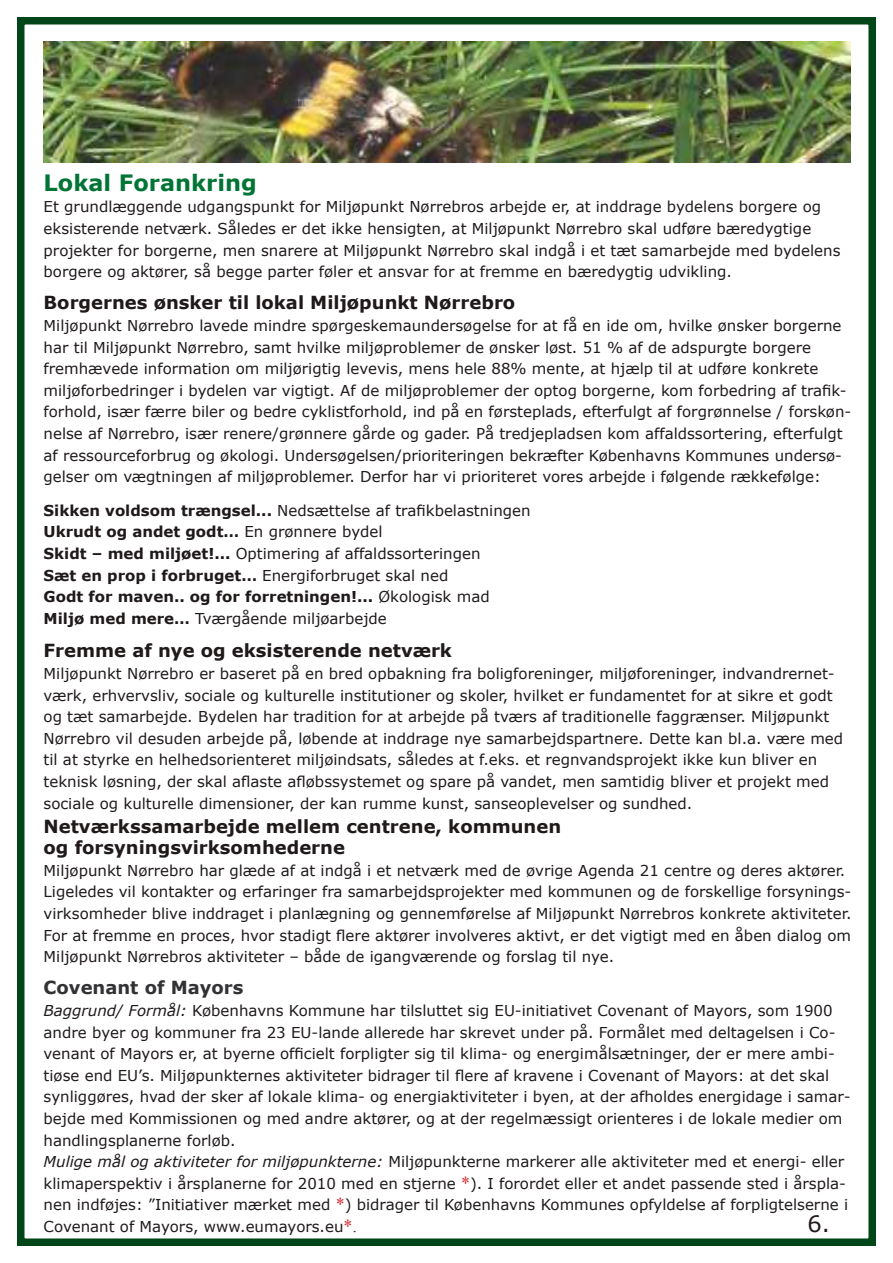
<style>
.page{position:relative;width:893px;height:1263px;background:#fff}
.page>*{position:absolute;margin:0;border:0;box-sizing:border-box;transform-origin:0 0}
.t1{font:700 22.5px "Verdana";color:#007435}
.t2{font:22.5px "Verdana";color:#1f191a}
.t3{font:700 18px/21.6px "Verdana";color:#1f191a}
.t4{font:700 18px "Verdana";color:#323235}
.t5{font:15px/21.6px "Verdana";color:#1f191a}
.s1{font-weight:700}
.s2{font-style:italic}
.s3{font-family:"Times New Roman";font-size:18px;color:#d2282c}
.s4{font-family:"Times New Roman";font-size:18px;color:#323235}
</style>
<div class="page">
<div style="left:17px;top:17px;width:859px;height:1229px;border:8px solid #004619"></div>
<img style="left:44px;top:42px;width:806px;height:121px">
<h1 class="t1" style="left:44px;top:168px;width:215px">Lokal Forankring</h1>
<p class="t5" style="left:44px;top:196px;width:798px">Et grundlæggende udgangspunkt for Miljøpunkt Nørrebros arbejde er, at inddrage bydelens borgere og eksisterende netværk. Således er det ikke hensigten, at Miljøpunkt Nørrebro skal udføre bæredygtige projekter for borgerne, men snarere at Miljøpunkt Nørrebro skal indgå i et tæt samarbejde med bydelens borgere og aktører, så begge parter føler et ansvar for at fremme en bæredygtig udvikling.</p>
<p class="t3" style="left:44px;top:291px;width:473px">Borgernes ønsker til lokal Miljøpunkt Nørrebro</p>
<p class="t5" style="left:44px;top:314px;width:809px">Miljøpunkt Nørrebro lavede mindre spørgeskemaundersøgelse for at få en ide om, hvilke ønsker borgerne har til Miljøpunkt Nørrebro, samt hvilke miljøproblemer de ønsker løst. 51 % af de adspurgte borgere fremhævede information om miljørigtig levevis, mens hele 88% mente, at hjælp til at udføre konkrete miljøforbedringer i bydelen var vigtigt. Af de miljøproblemer der optog borgerne, kom forbedring af trafik&shy;forhold, især færre biler og bedre cyklistforhold, ind på en førsteplads, efterfulgt af forgrønnelse / forskøn&shy;nelse af Nørrebro, især renere/grønnere gårde og gader. På tredjepladsen kom affaldssortering, efterfulgt af ressourceforbrug og økologi. Undersøgelsen/prioriteringen bekræfter Københavns Kommunes undersø&shy;gelser om vægtningen af miljøproblemer. Derfor har vi prioriteret vores arbejde i følgende rækkefølge:</p>
<p class="t5" style="left:44px;top:499px;width:489px"><span class="s1">Sikken voldsom trængsel...</span> Nedsættelse af trafikbelastningen <span class="s1">Ukrudt og andet godt…</span> En grønnere bydel<br><span class="s1">Skidt – med miljøet!...</span> Optimering af affaldssorteringen<br><span class="s1">Sæt en prop i forbruget…</span> Energiforbruget skal ned<br><span class="s1">Godt for maven.. og for forretningen!...</span> Økologisk mad <span class="s1">Miljø med mere…</span> Tværgående miljøarbejde</p>
<p class="t3" style="left:44px;top:639px;width:410px">Fremme af nye og eksisterende netværk</p>
<p class="t5" style="left:44px;top:662px;width:801px">Miljøpunkt Nørrebro er baseret på en bred opbakning fra boligforeninger, miljøforeninger, indvandrernet&shy;værk, erhvervsliv, sociale og kulturelle institutioner og skoler, hvilket er fundamentet for at sikre et godt og tæt samarbejde. Bydelen har tradition for at arbejde på tværs af traditionelle faggrænser. Miljøpunkt Nørrebro vil desuden arbejde på, løbende at inddrage nye samarbejdspartnere. Dette kan bl.a. være med til at styrke en helhedsorienteret miljøindsats, således at f.eks. et regnvandsprojekt ikke kun bliver en teknisk løsning, der skal aflaste afløbssystemet og spare på vandet, men samtidig bliver et projekt med sociale og kulturelle dimensioner, der kan rumme kunst, sanseoplevelser og sundhed.</p>
<p class="t3" style="left:44px;top:815px;width:519px">Netværkssamarbejde mellem centrene, kommunen og forsyningsvirksomhederne</p>
<p class="t5" style="left:44px;top:859px;width:809px">Miljøpunkt Nørrebro har glæde af at indgå i et netværk med de øvrige Agenda 21 centre og deres aktører.<br>Ligeledes vil kontakter og erfaringer fra samarbejdsprojekter med kommunen og de forskellige forsynings&shy;virksomheder blive inddraget i planlægning og gennemførelse af Miljøpunkt Nørrebros konkrete aktiviteter.<br>For at fremme en proces, hvor stadigt flere aktører involveres aktivt, er det vigtigt med en åben dialog om Miljøpunkt Nørrebros aktiviteter – både de igangværende og forslag til nye.</p>
<p class="t4" style="left:44px;top:976px;width:201px">Covenant of Mayors</p>
<p class="t5" style="left:44px;top:999px;width:808px"><span class="s2">Baggrund/ Formål:</span> Københavns Kommune har tilsluttet sig EU-initiativet Covenant of Mayors, som 1900 andre byer og kommuner fra 23 EU-lande allerede har skrevet under på. Formålet med deltagelsen i Co&shy;venant of Mayors er, at byerne officielt forpligter sig til klima- og energimålsætninger, der er mere ambi&shy;tiøse end EU’s. Miljøpunkternes aktiviteter bidrager til flere af kravene i Covenant of Mayors: at det skal synliggøres, hvad der sker af lokale klima- og energiaktiviteter i byen, at der afholdes energidage i samar&shy;bejde med Kommissionen og med andre aktører, og at der regelmæssigt orienteres i de lokale medier om handlingsplanerne forløb.<br><span class="s2">Mulige mål og aktiviteter for miljøpunkterne:</span> Miljøpunkterne markerer alle aktiviteter med et energi- eller klimaperspektiv i årsplanerne for 2010 med en stjerne <span class="s3">*</span>). I forordet eller et andet passende sted i årspla&shy;nen indføjes: ”Initiativer mærket med <span class="s3">*</span>) bidrager til Københavns Kommunes opfyldelse af forpligtelserne i Covenant of Mayors, www.eumayors.eu<span class="s3">*</span><span class="s4">.</span></p>
<h1 class="t2" style="left:808px;top:1209px;width:24px">6.</h1>
</div>
